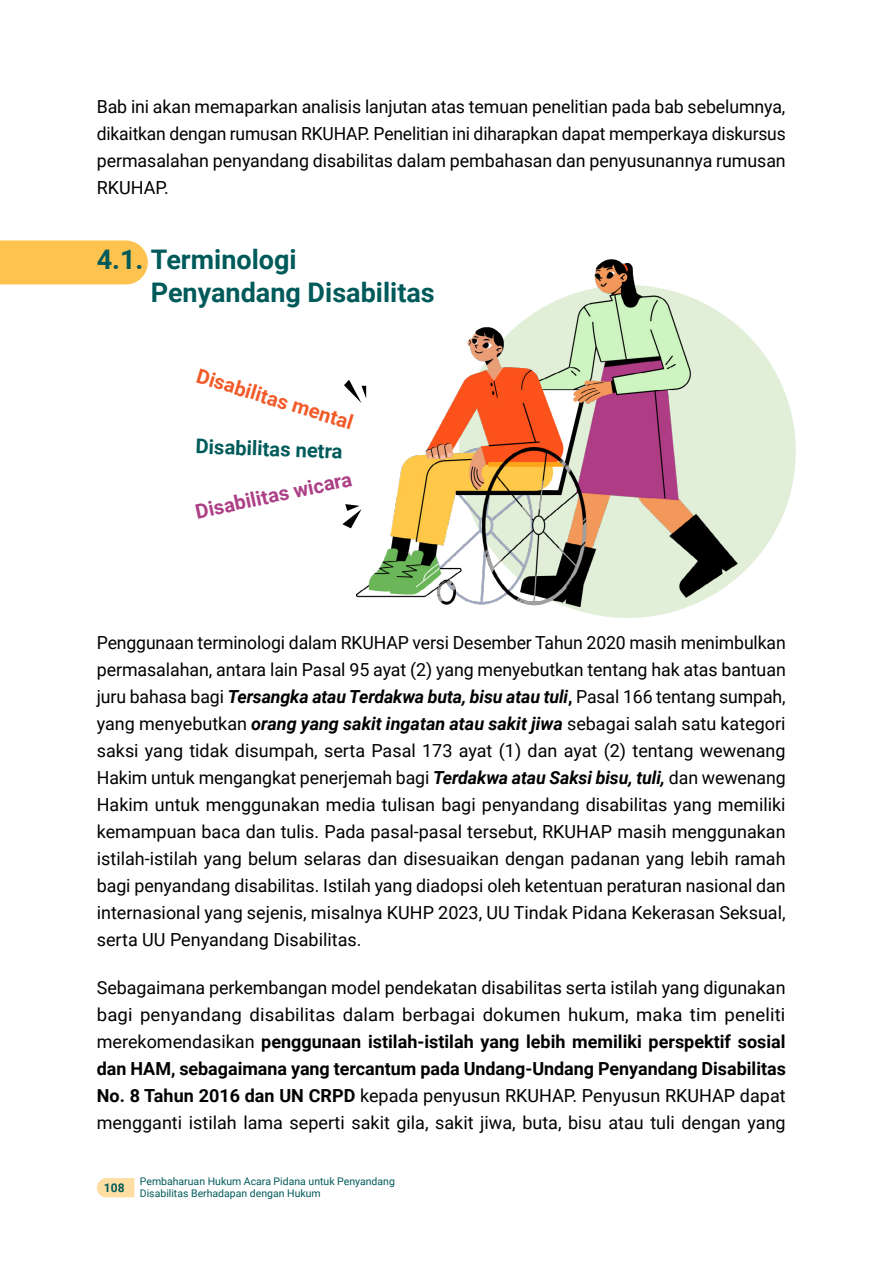
<style>
.page{position:relative;width:893px;height:1263px;background:#fff}
.page>*{position:absolute;margin:0;border:0;box-sizing:border-box;transform-origin:0 0}
.t1{font:700 27px/33px "Roboto";color:#005a5a}
.t2{font:700 20.1px "Roboto";color:#f15a29}
.t3{font:700 20.1px "Roboto";color:#ad3f86}
.t4{font:700 20.1px "Roboto";color:#005a5a}
.t5{font:18px/27px "Roboto";color:#000;text-align:justify}
.t6{font:700 12px "Roboto";color:#005a5a}
.t7{font:10.5px/12px "Roboto";color:#005a5a}
.s1{font-weight:700;font-style:italic}
.s2{font-weight:700}
</style>
<div class="page">
<svg style="left:97px;top:1178px;width:37px;height:19px"></svg>
<div style="left:459px;top:285px;width:337px;height:333px;background:#e1efd9;border-radius:50%"></div>
<img style="left:357px;top:259px;width:380px;height:347px">
<svg style="left:344px;top:380px;width:22px;height:23px"></svg>
<svg style="left:342px;top:504px;width:19px;height:24px"></svg>
<div style="left:0;top:240px;width:148px;height:44px;background:#fec34e"></div>
<p class="t5" style="left:97px;top:92px;width:690px">Bab ini akan memaparkan analisis lanjutan atas temuan penelitian pada bab sebelumnya, dikaitkan dengan rumusan RKUHAP. Penelitian ini diharapkan dapat memperkaya diskursus permasalahan penyandang disabilitas dalam pembahasan dan penyusunannya rumusan RKUHAP.</p>
<h1 class="t1" style="left:151px;top:242px;width:286px;text-indent:-54px">4.1. Terminologi<br>Penyandang Disabilitas</h1>
<p class="t2" style="left:201px;top:362px;width:164px;rotate:17deg">Disabilitas mental</p>
<p class="t4" style="left:196px;top:432px;width:148px;rotate:2deg">Disabilitas netra</p>
<p class="t3" style="left:193px;top:498px;width:161px;rotate:-12deg">Disabilitas wicara</p>
<p class="t5" style="left:97px;top:628px;width:690px">Penggunaan terminologi dalam RKUHAP versi Desember Tahun 2020 masih menimbulkan permasalahan, antara lain Pasal 95 ayat (2) yang menyebutkan tentang hak atas bantuan juru bahasa bagi <span class="s1">Tersangka atau Terdakwa buta, bisu atau tuli</span><span class="s2">,</span> Pasal 166 tentang sumpah, yang menyebutkan <span class="s1">orang yang sakit ingatan atau sakit jiwa</span> sebagai salah satu kategori saksi yang tidak disumpah, serta Pasal 173 ayat (1) dan ayat (2) tentang wewenang Hakim untuk mengangkat penerjemah bagi <span class="s1">Terdakwa atau Saksi bisu, tuli,</span> dan wewenang Hakim untuk menggunakan media tulisan bagi penyandang disabilitas yang memiliki kemampuan baca dan tulis. Pada pasal-pasal tersebut, RKUHAP masih menggunakan istilah-istilah yang belum selaras dan disesuaikan dengan padanan yang lebih ramah bagi penyandang disabilitas. Istilah yang diadopsi oleh ketentuan peraturan nasional dan internasional yang sejenis, misalnya KUHP 2023, UU Tindak Pidana Kekerasan Seksual, serta UU Penyandang Disabilitas.</p>
<p class="t5" style="left:97px;top:973px;width:691px">Sebagaimana perkembangan model pendekatan disabilitas serta istilah yang digunakan bagi penyandang disabilitas dalam berbagai dokumen hukum, maka tim peneliti merekomendasikan <span class="s2">penggunaan istilah-istilah yang lebih memiliki perspektif sosial dan HAM, sebagaimana yang tercantum pada Undang-Undang Penyandang Disabilitas No. 8 Tahun 2016 dan UN CRPD</span> kepada penyusun RKUHAP. Penyusun RKUHAP dapat mengganti istilah lama seperti sakit gila, sakit jiwa, buta, bisu atau tuli dengan yang</p>
<p class="t6" style="left:104px;top:1179px;width:22px">108</p>
<p class="t7" style="left:140px;top:1175px;width:257px">Pembaharuan Hukum Acara Pidana untuk Penyandang<br>Disabilitas Berhadapan dengan Hukum</p>
</div>
